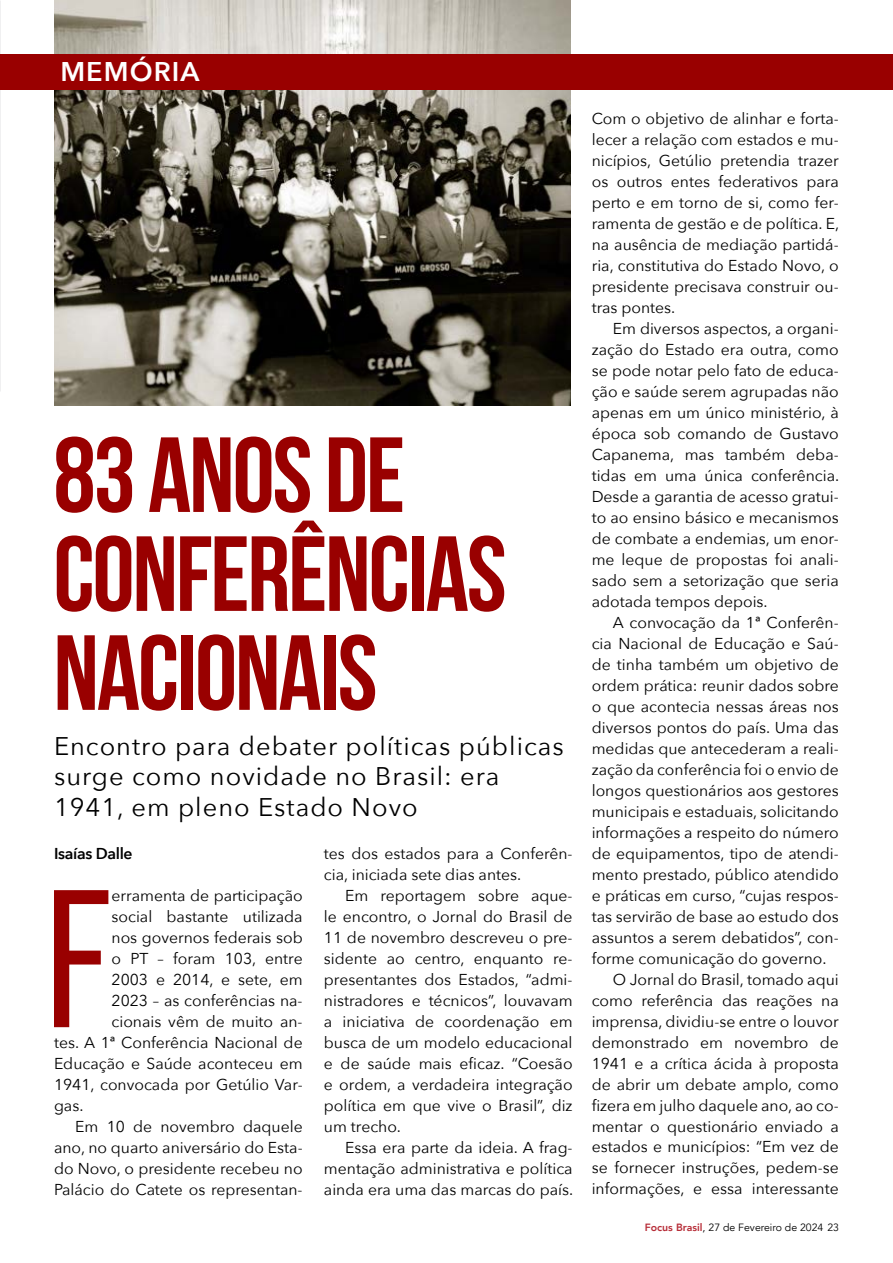
<style>
.page{position:relative;width:893px;height:1263px;background:#fff}
.page>*{position:absolute;margin:0;border:0;box-sizing:border-box;transform-origin:0 0}
.t1{font:195.75px "Bebas Neue Pro";color:#900}
.t2{font:700 106.5px/99px "Bebas Neue";letter-spacing:-.02em;color:#900}
.t3{font:600 27px "Avenir Next";letter-spacing:.04em;color:#fff}
.t4{font:25.5px/30.6px "Avenir Next";letter-spacing:.04em;color:#000}
.t5{font:15.75px/21px "Avenir Next";color:#000;text-align:justify}
.t6{font:600 15.75px "Avenir Next";letter-spacing:-.02em;color:#000}
.t7{font:10.5px "Avenir";color:#000}
.s1{font-weight:800;color:#b72d38}
</style>
<div class="page">
<img style="left:0;top:0;width:1px;height:392px">
<img style="left:54px;top:0;width:516px;height:405px">
<div style="left:1px;top:54px;width:892px;height:36px;background:#900"></div>
<h3 class="t3" style="left:60px;top:48px;width:141px">MEMÓRIA</h3>
<h2 class="t2" style="left:53px;top:424px;width:455px">83 ANOS DE<br>CONFERÊNCIAS<br>NACIONAIS</h2>
<h3 class="t4" style="left:54px;top:729px;width:511px">Encontro para debater políticas públicas surge como novidade no Brasil: era<br>1941, em pleno Estado Novo</h3>
<p class="t6" style="left:54px;top:840px;width:80px">Isaías Dalle</p>
<h1 class="t1" style="left:45px;top:849px;width:68px">F</h1>
<p class="t5" style="left:112px;top:884px;width:193px">erramenta de participação</p>
<p class="t5" style="left:324px;top:842px;width:250px">tes dos estados para a Conferên&shy;cia, iniciada sete dias antes.</p>
<p class="t5" style="left:324px;top:884px;width:250px;text-indent:21px">Em reportagem sobre aque&shy;le encontro, o Jornal do Brasil de 11 de novembro descreveu o pre&shy;sidente ao centro, enquanto re&shy;presentantes dos Estados, “admi&shy;nistradores e técnicos”, louvavam a iniciativa de coordenação em busca de um modelo educacional e de saúde mais eficaz. “Coesão e ordem, a verdadeira integração política em que vive o Brasil”, diz um trecho.</p>
<p class="t5" style="left:324px;top:1136px;width:251px;text-indent:21px">Essa era parte da ideia. A frag&shy;mentação administrativa e política ainda era uma das marcas do país.</p>
<p class="t5" style="left:112px;top:905px;width:193px">social bastante utilizada</p>
<p class="t5" style="left:112px;top:926px;width:193px">nos governos federais sob</p>
<p class="t5" style="left:112px;top:947px;width:193px">o PT – foram 103, entre</p>
<p class="t5" style="left:112px;top:968px;width:193px">2003 e 2014, e sete, em</p>
<p class="t5" style="left:112px;top:989px;width:193px">2023 – as conferências na-</p>
<p class="t5" style="left:112px;top:1010px;width:193px">cionais vêm de muito an-</p>
<p class="t5" style="left:54px;top:1031px;width:250px">tes. A 1ª Conferência Nacional de</p>
<p class="t5" style="left:54px;top:1052px;width:250px">Educação e Saúde aconteceu em</p>
<p class="t5" style="left:54px;top:1073px;width:250px">1941, convocada por Getúlio Var-</p>
<p class="t5" style="left:54px;top:1094px;width:31px">gas.</p>
<p class="t5" style="left:75px;top:1115px;width:229px">Em 10 de novembro daquele</p>
<p class="t5" style="left:54px;top:1136px;width:250px">ano, no quarto aniversário do Esta-</p>
<p class="t5" style="left:54px;top:1157px;width:250px">do Novo, o presidente recebeu no</p>
<p class="t5" style="left:54px;top:1178px;width:250px">Palácio do Catete os representan-</p>
<p class="t5" style="left:592px;top:107px;width:249px">Com o objetivo de alinhar e forta&shy;lecer a relação com estados e mu&shy;nicípios, Getúlio pretendia trazer os outros entes federativos para perto e em torno de si, como fer&shy;ramenta de gestão e de política. E, na ausência de mediação partidá&shy;ria, constitutiva do Estado Novo, o presidente precisava construir ou&shy;tras pontes.</p>
<p class="t5" style="left:592px;top:317px;width:249px;text-indent:21px">Em diversos aspectos, a organi&shy;zação do Estado era outra, como se pode notar pelo fato de educa&shy;ção e saúde serem agrupadas não apenas em um único ministério, à época sob comando de Gustavo Capanema, mas também deba&shy;tidas em uma única conferência.<br>Desde a garantia de acesso gratui&shy;to ao ensino básico e mecanismos de combate a endemias, um enor&shy;me leque de propostas foi anali&shy;sado sem a setorização que seria adotada tempos depois.</p>
<p class="t5" style="left:613px;top:611px;width:227px">A convocação da 1ª Conferên-</p>
<p class="t5" style="left:592px;top:632px;width:249px">cia Nacional de Educação e Saú-</p>
<p class="t5" style="left:592px;top:653px;width:249px">de tinha também um objetivo de</p>
<p class="t5" style="left:592px;top:674px;width:249px">ordem prática: reunir dados sobre</p>
<p class="t5" style="left:592px;top:695px;width:249px">o que acontecia nessas áreas nos</p>
<p class="t5" style="left:592px;top:716px;width:249px">diversos pontos do país. Uma das</p>
<p class="t5" style="left:592px;top:737px;width:249px">medidas que antecederam a reali-</p>
<p class="t5" style="left:592px;top:758px;width:249px">zação da conferência foi o envio de</p>
<p class="t5" style="left:592px;top:779px;width:249px">longos questionários aos gestores</p>
<p class="t5" style="left:592px;top:800px;width:249px">municipais e estaduais, solicitando</p>
<p class="t5" style="left:592px;top:821px;width:249px">informações a respeito do número</p>
<p class="t5" style="left:592px;top:842px;width:249px">de equipamentos, tipo de atendi-</p>
<p class="t5" style="left:592px;top:863px;width:249px">mento prestado, público atendido</p>
<p class="t5" style="left:592px;top:884px;width:249px">e práticas em curso, “cujas respos-</p>
<p class="t5" style="left:592px;top:905px;width:249px">tas servirão de base ao estudo dos</p>
<p class="t5" style="left:592px;top:926px;width:249px">assuntos a serem debatidos”, con-</p>
<p class="t5" style="left:592px;top:947px;width:236px">forme comunicação do governo.</p>
<p class="t5" style="left:613px;top:968px;width:227px">O Jornal do Brasil, tomado aqui</p>
<p class="t5" style="left:592px;top:989px;width:249px">como referência das reações na</p>
<p class="t5" style="left:592px;top:1010px;width:249px">imprensa, dividiu-se entre o louvor</p>
<p class="t5" style="left:592px;top:1031px;width:249px">demonstrado em novembro de</p>
<p class="t5" style="left:592px;top:1052px;width:249px">1941 e a crítica ácida à proposta</p>
<p class="t5" style="left:592px;top:1073px;width:249px">de abrir um debate amplo, como</p>
<p class="t5" style="left:592px;top:1094px;width:249px">fizera em julho daquele ano, ao co-</p>
<p class="t5" style="left:592px;top:1115px;width:249px">mentar o questionário enviado a</p>
<p class="t5" style="left:592px;top:1136px;width:249px">estados e municípios: “Em vez de</p>
<p class="t5" style="left:592px;top:1157px;width:249px">se fornecer instruções, pedem-se</p>
<p class="t5" style="left:592px;top:1178px;width:249px">informações, e essa interessante</p>
<p class="t7" style="left:645px;top:1221px;width:196px"><span class="s1">Focus Brasil</span>, 27 de Fevereiro de 2024 23</p>
</div>
